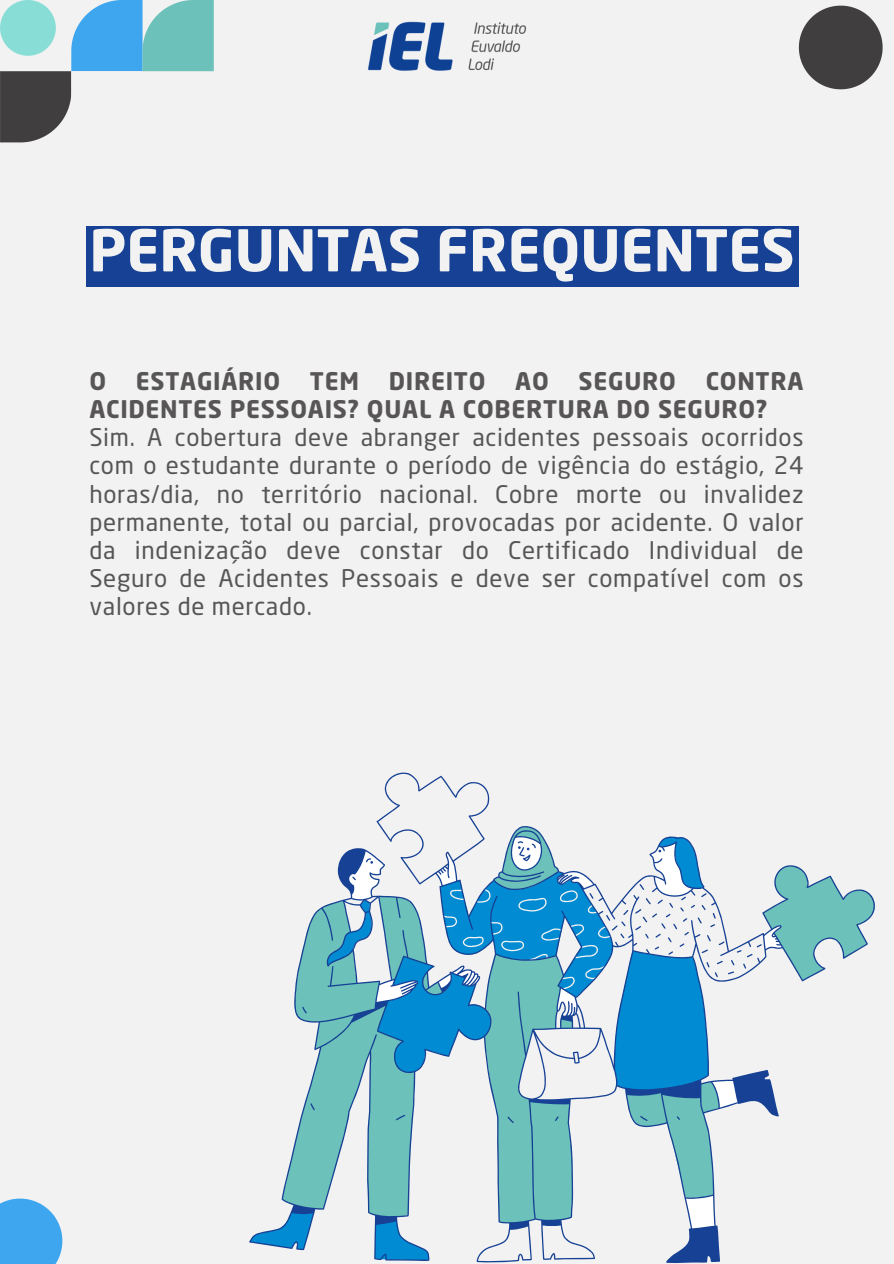
<style>
.page{position:relative;width:894px;height:1264px;background:#fff}
.page>*{position:absolute;margin:0;border:0;box-sizing:border-box;transform-origin:0 0}
.t1{font:700 56.85px "Neo Sans Pro";color:#f2f2f2}
.t2{font:24px/28.2px "Neo Sans Pro";letter-spacing:.03em;color:#575555;text-align:justify}
.t3{font:700 24px/28.2px "Neo Sans Pro";letter-spacing:.03em;color:#575555}
</style>
<div class="page">
<div style="left:0;top:0;width:893px;height:1263px;background:#f2f2f2"></div>
<svg style="left:798px;top:6px;width:84px;height:83px"></svg>
<svg style="left:0;top:1198px;width:62px;height:65px;background:#53aeef"></svg>
<svg style="left:0;top:0;width:214px;height:142px"></svg>
<img style="left:367px;top:21px;width:160px;height:50px">
<svg style="left:249px;top:772px;width:626px;height:491px"></svg>
<div style="left:86px;top:226px;width:712px;height:61px;background:#164194"></div>
<p class="t1" style="left:89px;top:228px;width:706px">PERGUNTAS FREQUENTES</p>
<p class="t3" style="left:89px;top:369px;width:715px">O ESTAGIÁRIO TEM DIREITO AO SEGURO CONTRA<br>ACIDENTES PESSOAIS? QUAL A COBERTURA DO SEGURO?</p>
<p class="t2" style="left:89px;top:426px;width:715px">Sim. A cobertura deve abranger acidentes pessoais ocorridos com o estudante durante o período de vigência do estágio, 24 horas/dia, no território nacional. Cobre morte ou invalidez permanente, total ou parcial, provocadas por acidente. O valor da indenização deve constar do Certificado Individual de Seguro de Acidentes Pessoais e deve ser compatível com os valores de mercado.</p>
</div>
